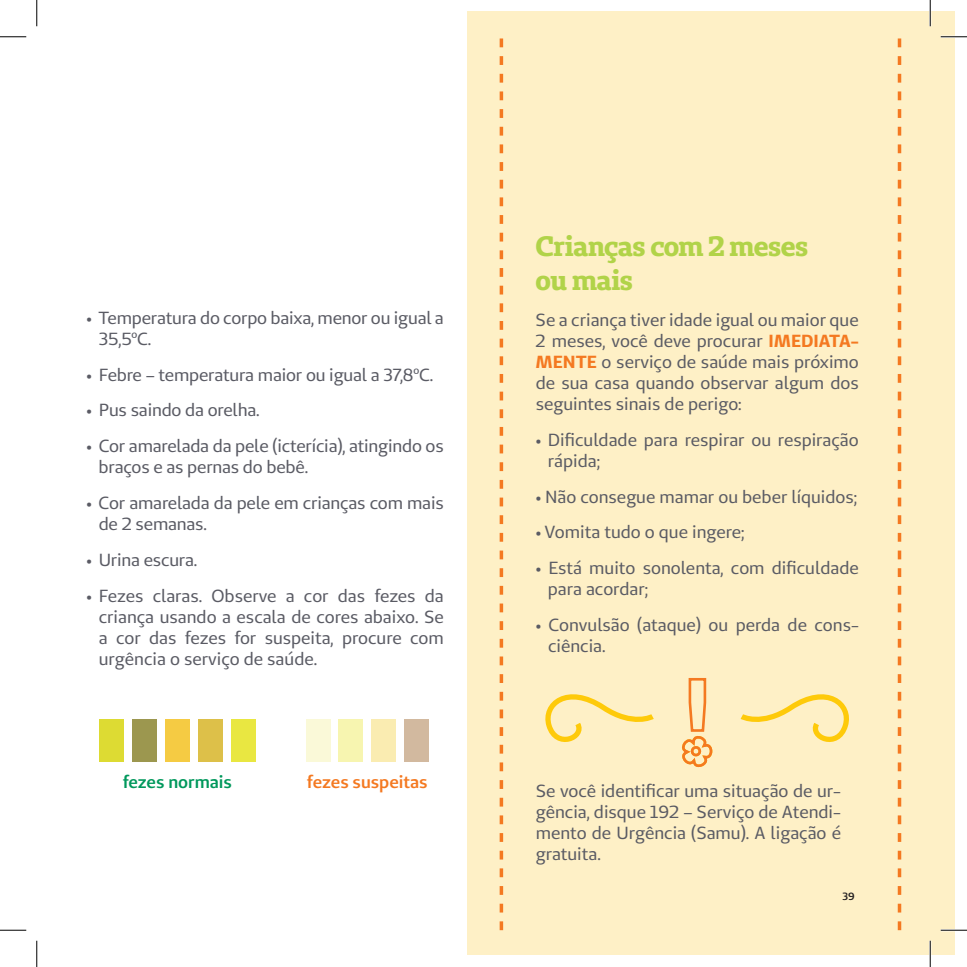
<style>
.page{position:relative;width:967px;height:967px;background:#fff}
.page>*{position:absolute;margin:0;border:0;box-sizing:border-box;transform-origin:0 0}
.t1{font:700 28px/33.6px "Unimed Slab";letter-spacing:-.025em;color:#b1d349}
.t2{font:17.5px/21px "Unimed Sans";letter-spacing:-.005em;color:#5a5b64}
.t3{font:600 17.5px "Unimed Sans";color:#f47921}
.t4{font:600 17.5px "Unimed Sans";color:#00985c}
.t5{font:600 10.5px "Unimed Sans";color:#231f20}
.s1{font-weight:700;color:#f47921}
</style>
<div class="page">
<div style="left:467px;top:12px;width:487px;height:942px;background:#fef0c6"></div>
<svg style="left:499px;top:38px;width:4px;height:892px"></svg>
<svg style="left:897px;top:38px;width:4px;height:892px"></svg>
<svg style="left:682px;top:678px;width:31px;height:90px"></svg>
<svg style="left:740px;top:694px;width:109px;height:48px"></svg>
<svg style="left:545px;top:694px;width:109px;height:48px"></svg>
<div style="left:99px;top:719px;width:25px;height:42px;background:#dddb33"></div>
<div style="left:132px;top:719px;width:25px;height:42px;background:#9c974f"></div>
<div style="left:165px;top:719px;width:25px;height:42px;background:#f5cb43"></div>
<div style="left:198px;top:719px;width:24px;height:42px;background:#ddc049"></div>
<div style="left:231px;top:719px;width:24px;height:42px;background:#e9e741"></div>
<div style="left:306px;top:719px;width:24px;height:42px;background:#faf9d8"></div>
<div style="left:338px;top:719px;width:25px;height:42px;background:#f7f5b0"></div>
<div style="left:371px;top:719px;width:25px;height:42px;background:#faecb1"></div>
<div style="left:404px;top:719px;width:25px;height:42px;background:#d2b99f"></div>
<hr style="left:940px;top:36px;width:26px;height:2px;background:#fff">
<hr style="left:940px;top:929px;width:26px;height:2px;background:#fff">
<hr style="left:929px;top:0;width:2px;height:26px;background:#fff">
<hr style="left:929px;top:940px;width:2px;height:26px;background:#fff">
<svg style="left:0;top:36px;width:26px;height:1px"></svg>
<svg style="left:940px;top:36px;width:26px;height:1px"></svg>
<svg style="left:0;top:929px;width:26px;height:1px"></svg>
<svg style="left:940px;top:929px;width:26px;height:1px"></svg>
<svg style="left:36px;top:0;width:1px;height:26px"></svg>
<svg style="left:36px;top:940px;width:1px;height:26px"></svg>
<svg style="left:929px;top:0;width:1px;height:26px"></svg>
<svg style="left:929px;top:940px;width:1px;height:26px"></svg>
<p class="t2" style="left:99px;top:307px;width:346px;text-indent:-12px">• Temperatura do corpo baixa, menor ou igual a<br>35,5ºC.</p>
<p class="t2" style="left:86px;top:363px;width:348px">• Febre – temperatura maior ou igual a 37,8ºC.</p>
<p class="t2" style="left:86px;top:399px;width:175px">• Pus saindo da orelha.</p>
<p class="t2" style="left:99px;top:435px;width:346px;text-indent:-12px">• Cor amarelada da pele (icterícia), atingindo os braços e as pernas do bebê.</p>
<p class="t2" style="left:99px;top:492px;width:346px;text-indent:-12px">• Cor amarelada da pele em crianças com mais de 2 semanas.</p>
<p class="t2" style="left:86px;top:549px;width:112px">• Urina escura.</p>
<p class="t2" style="left:99px;top:585px;width:346px;text-align:justify;text-indent:-12px">• Fezes claras. Observe a cor das fezes da criança usando a escala de cores abaixo. Se a cor das fezes for suspeita, procure com urgência o serviço de saúde.</p>
<p class="t4" style="left:123px;top:770px;width:111px">fezes normais</p>
<p class="t3" style="left:307px;top:770px;width:122px">fezes suspeitas</p>
<h1 class="t1" style="left:535px;top:229px;width:274px">Crianças com 2 meses ou mais</h1>
<p class="t2" style="left:535px;top:309px;width:325px;text-align:justify">Se a criança tiver idade igual ou maior que 2 meses, você deve procurar <span class="s1">IMEDIATA-MENTE</span> o serviço de saúde mais próximo de sua casa quando observar algum dos seguintes sinais de perigo:</p>
<p class="t2" style="left:548px;top:429px;width:312px;text-indent:-12px">• Dificuldade para respirar ou respiração rápida;</p>
<p class="t2" style="left:535px;top:485px;width:323px">• Não consegue mamar ou beber líquidos;</p>
<p class="t2" style="left:535px;top:521px;width:210px">• Vomita tudo o que ingere;</p>
<p class="t2" style="left:548px;top:557px;width:312px;text-indent:-12px">• Está muito sonolenta, com dificuldade para acordar;</p>
<p class="t2" style="left:548px;top:614px;width:312px;text-indent:-12px">• Convulsão (ataque) ou perda de cons&shy;ciência.</p>
<p class="t2" style="left:535px;top:780px;width:307px;text-align:justify">Se você identificar uma situação de ur&shy;gência, disque 192 – Serviço de Atendi&shy;mento de Urgência (Samu). A ligação é gratuita.</p>
<p class="t5" style="left:842px;top:889px;width:14px">39</p>
</div>
